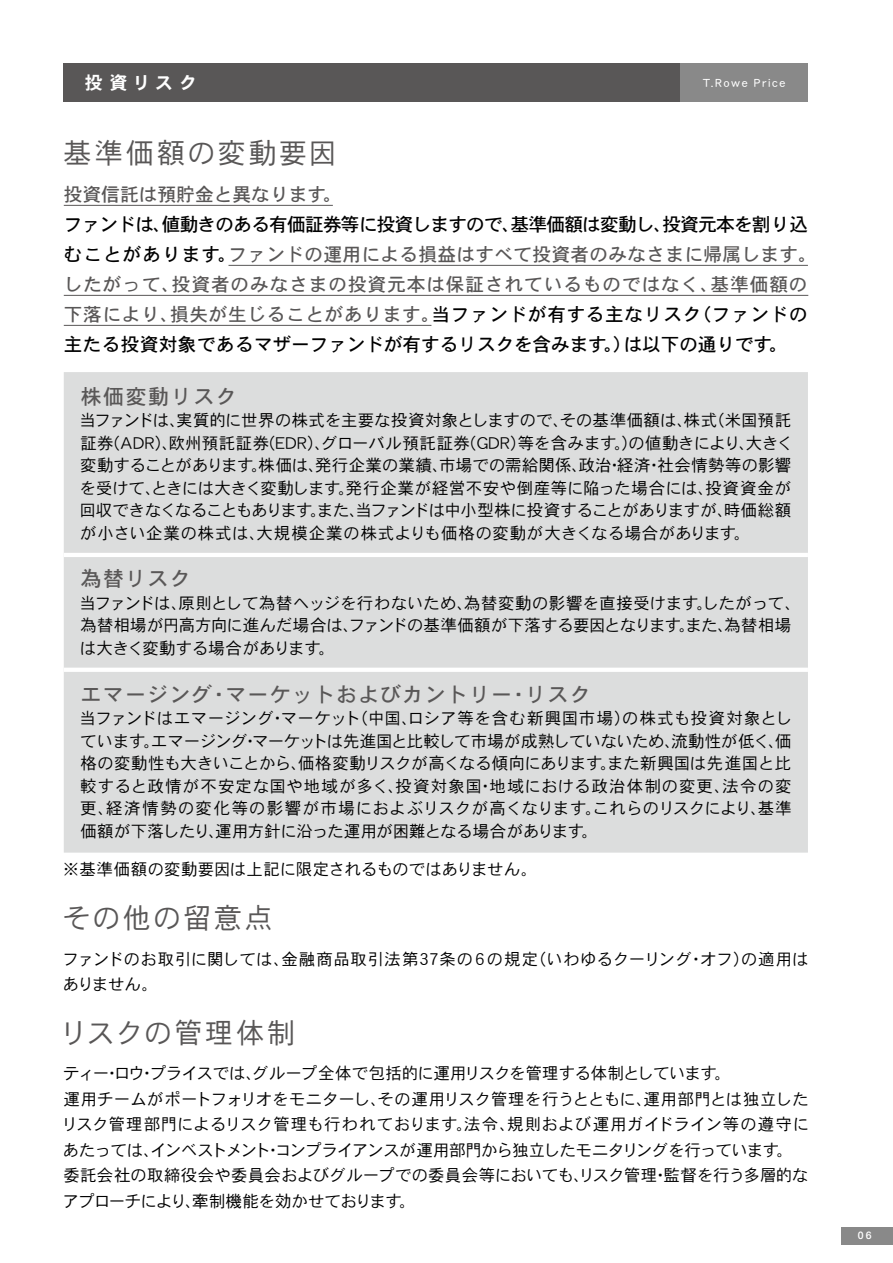
<style>
.page{position:relative;width:893px;height:1263px;background:#fff}
.page>*{position:absolute;margin:0;border:0;box-sizing:border-box;transform-origin:0 0}
.t1{font:28.5px "DFHS Gothic W3 WINP RKSJ H";letter-spacing:.065em;color:#595757}
.t2{font:21px "DFHS Gothic W5 WINP RKSJ H";letter-spacing:.055em;color:#595757}
.t3{font:18.75px/30px "DFHS Gothic W5 WINP RKSJ H";letter-spacing:.015em;color:#000}
.t4{font:18.75px "DFHS Gothic W5 WINP RKSJ H";color:#595757}
.t5{font:18px "DFHS Gothic W7 WINP RKSJ H";letter-spacing:.31em;color:#fff}
.t6{font:16.5px/22.5px "DFHS Gothic W3 WINP RKSJ H";letter-spacing:-.005em;color:#000}
.t7{font:16.5px/25.5px "DFHS Gothic W3 WINP RKSJ H";letter-spacing:.015em;color:#000}
.t8{font:11.25px "DFHS Gothic W5 WINP RKSJ H";letter-spacing:.175em;color:#fff}
.t9{font:500 10.5px "Helvetica Neue LT Std";color:#fff}
.s1{color:#595757}
</style>
<div class="page">
<div style="left:64px;top:372px;width:744px;height:481px;background:#dcdddd"></div>
<hr style="left:64px;top:553px;width:744px;height:4px;background:#fff">
<hr style="left:64px;top:668px;width:744px;height:4px;background:#fff">
<hr style="left:64px;top:205px;width:269px;height:1px;background:#595757">
<hr style="left:228px;top:265px;width:580px;height:1px;background:#595757">
<hr style="left:64px;top:295px;width:744px;height:1px;background:#595757">
<hr style="left:64px;top:325px;width:367px;height:1px;background:#595757">
<div style="left:841px;top:1227px;width:52px;height:17px;background:#898989"></div>
<div style="left:64px;top:64px;width:744px;height:38px;background:#595757"></div>
<div style="left:680px;top:64px;width:128px;height:38px;background:#898989"></div>
<p class="t5" style="left:85px;top:74px;width:114px">投資リスク</p>
<p class="t8" style="left:703px;top:77px;width:84px">T.Rowe Price</p>
<h1 class="t1" style="left:63px;top:138px;width:275px">基準価額の変動要因</h1>
<p class="t4" style="left:64px;top:185px;width:280px">投資信託は預貯金と異なります。</p>
<p class="t3" style="left:64px;top:209px;width:755px">ファンドは、値動きのある有価証券等に投資しますので、基準価額は変動し、投資元本を割り込むことがあります。<span class="s1">ファンドの運用による損益はすべて投資者のみなさまに帰属します。したがって、投資者のみなさまの投資元本は保証されているものではなく、基準価額の下落により、損失が生じることがあります。</span>当ファンドが有する主なリスク（ファンドの主たる投資対象であるマザーファンドが有するリスクを含みます。）は以下の通りです。</p>
<p class="t2" style="left:81px;top:386px;width:157px">株価変動リスク</p>
<p class="t6" style="left:80px;top:409px;width:716px">当ファンドは、実質的に世界の株式を主要な投資対象としますので、その基準価額は、株式（米国預託証券(ADR）、欧州預託証券(EDR）、グローバル預託証券(GDR）等を含みます。）の値動きにより、大きく変動することがあります。株価は、発行企業の業績、市場での需給関係、政治･経済・社会情勢等の影響を受けて、ときには大きく変動します。発行企業が経営不安や倒産等に陥った場合には、投資資金が回収できなくなることもあります。また、当ファンドは中小型株に投資することがありますが、時価総額が小さい企業の株式は、大規模企業の株式よりも価格の変動が大きくなる場合があります。</p>
<p class="t2" style="left:81px;top:568px;width:111px">為替リスク</p>
<p class="t6" style="left:80px;top:592px;width:724px">当ファンドは、原則として為替ヘッジを行わないため、為替変動の影響を直接受けます。したがって、為替相場が円高方向に進んだ場合は、ファンドの基準価額が下落する要因となります。また、為替相場は大きく変動する場合があります。</p>
<p class="t2" style="left:81px;top:683px;width:511px">エマージング・マーケットおよびカントリー・リスク</p>
<p class="t6" style="left:80px;top:707px;width:714px;text-align:justify">当ファンドはエマージング･マーケット（中国、ロシア等を含む新興国市場）の株式も投資対象としています。エマージング･マーケットは先進国と比較して市場が成熟していないため、流動性が低く、価格の変動性も大きいことから、価格変動リスクが高くなる傾向にあります。また新興国は先進国と比較すると政情が不安定な国や地域が多く、投資対象国・地域における政治体制の変更、法令の変更、経済情勢の変化等の影響が市場におよぶリスクが高くなります。これらのリスクにより、基準価額が下落したり、運用方針に沿った運用が困難となる場合があります。</p>
<p class="t6" style="left:63px;top:858px;width:476px">※基準価額の変動要因は上記に限定されるものではありません。</p>
<h1 class="t1" style="left:63px;top:904px;width:212px">その他の留意点</h1>
<p class="t7" style="left:62px;top:946px;width:748px">ファンドのお取引に関しては、金融商品取引法第37条の６の規定（いわゆるクーリング・オフ）の適用はありません。</p>
<h1 class="t1" style="left:60px;top:1018px;width:238px">リスクの管理体制</h1>
<p class="t6" style="left:61px;top:1061px;width:749px;line-height:25.5px">ティー・ロウ・プライスでは、グループ全体で包括的に運用リスクを管理する体制としています。<br>運用チームがポートフォリオをモニターし、その運用リスク管理を行うとともに、運用部門とは独立したリスク管理部門によるリスク管理も行われております。法令、規則および運用ガイドライン等の遵守にあたっては、インベストメント・コンプライアンスが運用部門から独立したモニタリングを行っています。委託会社の取締役会や委員会およびグループでの委員会等においても、リスク管理・監督を行う多層的なアプローチにより、牽制機能を効かせております。</p>
<p class="t9" style="left:858px;top:1229px;width:15px">06</p>
</div>
